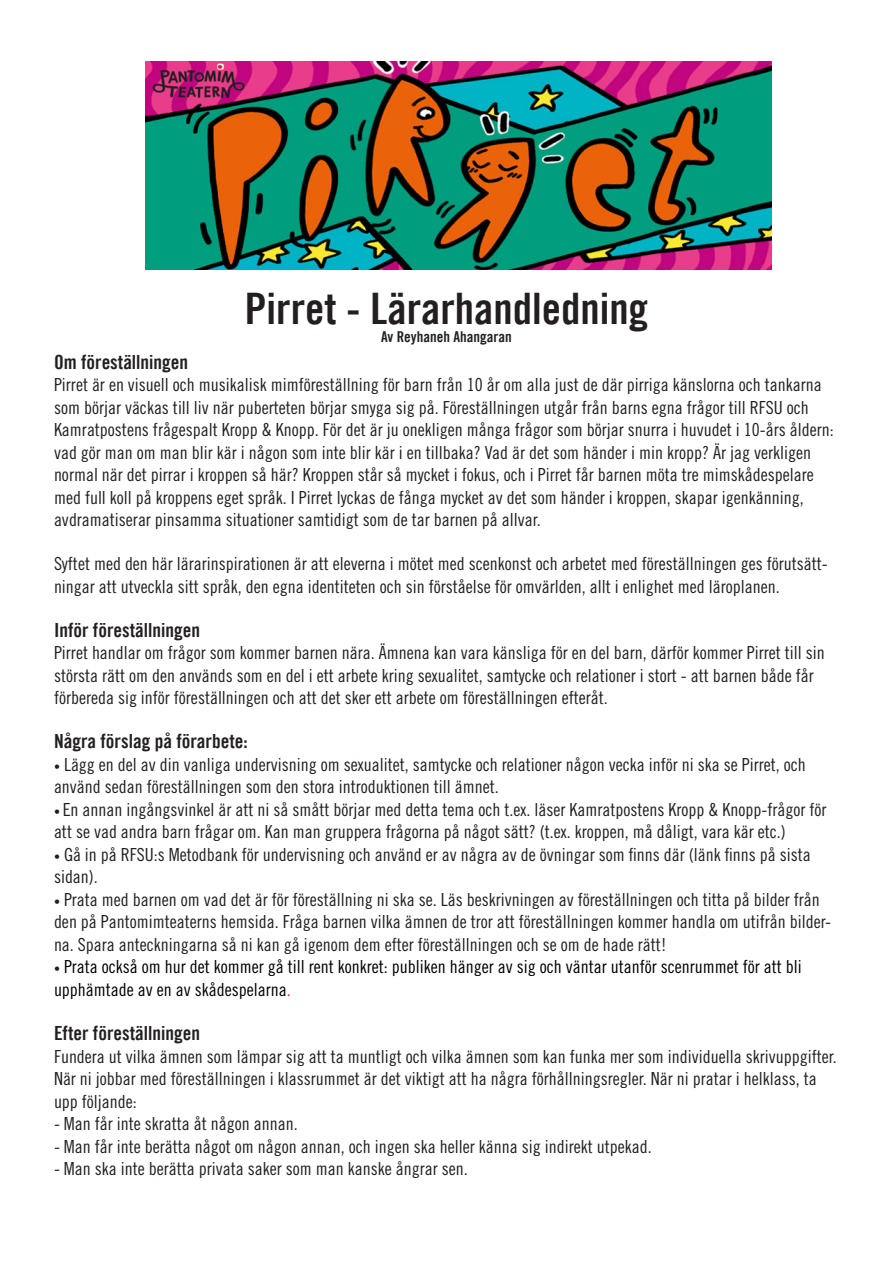
<style>
.page{position:relative;width:893px;height:1263px;background:#fff}
.page>*{position:absolute;margin:0;border:0;box-sizing:border-box;transform-origin:0 0}
.t1{font:43.5px "Trade Gothic Bold Cond Twenty";color:#231f20}
.t2{font:19.5px "Trade Gothic Bold Cond Twenty";color:#231f20}
.t3{font:18px/22.5px "Trade Gothic LT Std Cn 18";color:#231f20}
.t4{font:18px/22.5px "Trade Gothic LT Std Cn 18";color:#000001}
.t5{font:15px "Trade Gothic Bold Cond Twenty";color:#231f20}
.s1{font-size:12px}
.s2{font-size:12px;color:#231f20}
.s3{color:#d1232a}
</style>
<div class="page">
<img style="left:146px;top:62px;width:625px;height:207px">
<p class="t1" style="left:245px;top:282px;width:405px">Pirret - Lärarhandledning</p>
<p class="t5" style="left:381px;top:327px;width:132px">Av Reyhaneh Ahangaran</p>
<p class="t2" style="left:54px;top:350px;width:136px">Om föreställningen</p>
<p class="t3" style="left:54px;top:373px;width:781px">Pirret är en visuell och musikalisk mimföreställning för barn från 10 år om alla just de där pirriga känslorna och tankarna som börjar väckas till liv när puberteten börjar smyga sig på. Föreställningen utgår från barns egna frågor till RFSU och Kamratpostens frågespalt Kropp &amp; Knopp. För det är ju onekligen många frågor som börjar snurra i huvudet i 10-års åldern: vad gör man om man blir kär i någon som inte blir kär i en tillbaka? Vad är det som händer i min kropp? Är jag verkligen normal när det pirrar i kroppen så här? Kroppen står så mycket i fokus, och i Pirret får barnen möta tre mimskådespelare med full koll på kroppens eget språk. I Pirret lyckas de fånga mycket av det som händer i kroppen, skapar igenkänning, avdramatiserar pinsamma situationer samtidigt som de tar barnen på allvar.</p>
<p class="t3" style="left:54px;top:552px;width:775px">Syftet med den här lärarinspirationen är att eleverna i mötet med scenkonst och arbetet med föreställningen ges förutsätt&shy;ningar att utveckla sitt språk, den egna identiteten och sin förståelse för omvärlden, allt i enlighet med läroplanen.</p>
<p class="t2" style="left:54px;top:618px;width:148px">Inför föreställningen</p>
<p class="t3" style="left:54px;top:641px;width:772px">Pirret handlar om frågor som kommer barnen nära. Ämnena kan vara känsliga för en del barn, därför kommer Pirret till sin största rätt om den används som en del i ett arbete kring sexualitet, samtycke och relationer i stort - att barnen både får förbereda sig inför föreställningen och att det sker ett arbete om föreställningen efteråt.</p>
<p class="t2" style="left:54px;top:730px;width:195px">Några förslag på förarbete:</p>
<p class="t3" style="left:54px;top:753px;width:753px"><span class="s1">•</span> Lägg en del av din vanliga undervisning om sexualitet, samtycke och relationer någon vecka inför ni ska se Pirret, och använd sedan föreställningen som den stora introduktionen till ämnet.</p>
<p class="t3" style="left:54px;top:798px;width:774px"><span class="s1">•</span> En annan ingångsvinkel är att ni så smått börjar med detta tema och t.ex. läser Kamratpostens Kropp &amp; Knopp-frågor för att se vad andra barn frågar om. Kan man gruppera frågorna på något sätt? (t.ex. kroppen, må dåligt, vara kär etc.)</p>
<p class="t3" style="left:54px;top:843px;width:758px"><span class="s1">•</span> Gå in på RFSU:s Metodbank för undervisning och använd er av några av de övningar som finns där (länk finns på sista sidan).</p>
<p class="t3" style="left:54px;top:888px;width:779px"><span class="s1">•</span> Prata med barnen om vad det är för föreställning ni ska se. Läs beskrivningen av föreställningen och titta på bilder från den på Pantomimteaterns hemsida. Fråga barnen vilka ämnen de tror att föreställningen kommer handla om utifrån bilder&shy;na. Spara anteckningarna så ni kan gå igenom dem efter föreställningen och se om de hade rätt!</p>
<p class="t4" style="left:54px;top:955px;width:749px"><span class="s2">•</span> Prata också om hur det kommer gå till rent konkret: publiken hänger av sig och väntar utanför scenrummet för att bli upphämtade av en av skådespelarna<span class="s3">.</span></p>
<p class="t2" style="left:54px;top:1021px;width:148px">Efter föreställningen</p>
<p class="t3" style="left:54px;top:1045px;width:784px">Fundera ut vilka ämnen som lämpar sig att ta muntligt och vilka ämnen som kan funka mer som individuella skrivuppgifter.</p>
<p class="t3" style="left:54px;top:1067px;width:764px">När ni jobbar med föreställningen i klassrummet är det viktigt att ha några förhållningsregler. När ni pratar i helklass, ta upp följande:</p>
<p class="t3" style="left:54px;top:1112px;width:245px">- Man får inte skratta åt någon annan.</p>
<p class="t3" style="left:54px;top:1135px;width:599px">- Man får inte berätta något om någon annan, och ingen ska heller känna sig indirekt utpekad.</p>
<p class="t3" style="left:54px;top:1157px;width:415px">- Man ska inte berätta privata saker som man kanske ångrar sen.</p>
</div>
